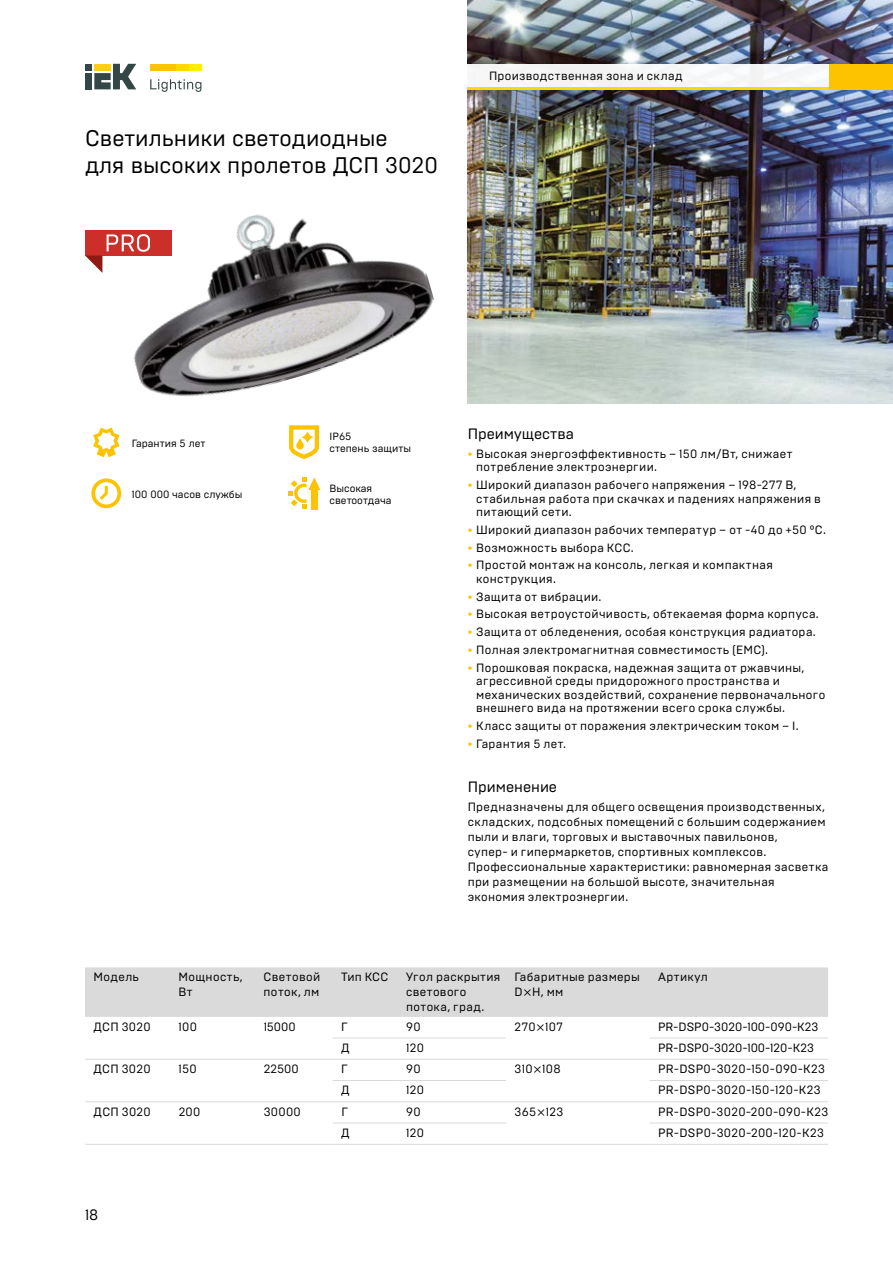
<style>
.page{position:relative;width:893px;height:1263px;background:#fff}
.page>*{position:absolute;margin:0;border:0;box-sizing:border-box;transform-origin:0 0}
.t1{font:22.5px/27px "Brutal Type";color:#000}
.t2{font:15px "Brutal Type";color:#000}
.t3{font:12px/15px "Brutal Type";letter-spacing:.025em;color:#000}
.t4{font:12px "Brutal Type";color:#000}
.t5{font:10.5px/12px "Brutal Type";color:#000}
.s1{color:#fdc300}
</style>
<div class="page">
<img style="left:468px;top:0;width:425px;height:403px">
<hr style="left:333px;top:1037px;width:65px;height:1px;background:#dadada">
<hr style="left:333px;top:1059px;width:65px;height:1px;background:#dadada">
<hr style="left:333px;top:1080px;width:65px;height:1px;background:#dadada">
<hr style="left:333px;top:1101px;width:65px;height:1px;background:#dadada">
<hr style="left:333px;top:1123px;width:65px;height:1px;background:#dadada">
<hr style="left:333px;top:1144px;width:65px;height:1px;background:#dadada">
<hr style="left:506px;top:1016px;width:143px;height:1px;background:#dadada">
<hr style="left:85px;top:1016px;width:85px;height:1px;background:#dadada">
<hr style="left:170px;top:1016px;width:85px;height:1px;background:#dadada">
<hr style="left:255px;top:1016px;width:78px;height:1px;background:#dadada">
<hr style="left:333px;top:1016px;width:65px;height:1px;background:#dadada">
<hr style="left:398px;top:1016px;width:108px;height:1px;background:#dadada">
<hr style="left:649px;top:1016px;width:179px;height:1px;background:#dadada">
<hr style="left:398px;top:1037px;width:108px;height:1px;background:#dadada">
<hr style="left:649px;top:1037px;width:179px;height:1px;background:#dadada">
<hr style="left:85px;top:1059px;width:85px;height:1px;background:#dadada">
<hr style="left:85px;top:1101px;width:85px;height:1px;background:#dadada">
<hr style="left:85px;top:1144px;width:85px;height:1px;background:#dadada">
<hr style="left:170px;top:1059px;width:85px;height:1px;background:#dadada">
<hr style="left:170px;top:1101px;width:85px;height:1px;background:#dadada">
<hr style="left:170px;top:1144px;width:85px;height:1px;background:#dadada">
<hr style="left:255px;top:1059px;width:78px;height:1px;background:#dadada">
<hr style="left:255px;top:1101px;width:78px;height:1px;background:#dadada">
<hr style="left:255px;top:1144px;width:78px;height:1px;background:#dadada">
<hr style="left:506px;top:1059px;width:143px;height:1px;background:#dadada">
<hr style="left:506px;top:1101px;width:143px;height:1px;background:#dadada">
<hr style="left:506px;top:1144px;width:143px;height:1px;background:#dadada">
<hr style="left:398px;top:1059px;width:108px;height:1px;background:#dadada">
<hr style="left:649px;top:1059px;width:179px;height:1px;background:#dadada">
<hr style="left:398px;top:1080px;width:108px;height:1px;background:#dadada">
<hr style="left:649px;top:1080px;width:179px;height:1px;background:#dadada">
<hr style="left:398px;top:1101px;width:108px;height:1px;background:#dadada">
<hr style="left:649px;top:1101px;width:179px;height:1px;background:#dadada">
<hr style="left:398px;top:1123px;width:108px;height:1px;background:#dadada">
<hr style="left:649px;top:1123px;width:179px;height:1px;background:#dadada">
<hr style="left:398px;top:1144px;width:108px;height:1px;background:#dadada">
<hr style="left:649px;top:1144px;width:179px;height:1px;background:#dadada">
<img style="left:133px;top:214px;width:301px;height:183px">
<svg style="left:91px;top:478px;width:30px;height:30px"></svg>
<svg style="left:93px;top:428px;width:26px;height:29px"></svg>
<svg style="left:289px;top:425px;width:30px;height:34px"></svg>
<svg style="left:288px;top:477px;width:32px;height:32px"></svg>
<div style="left:85px;top:230px;width:87px;height:25px;background:#cc2f29"></div>
<svg style="left:85px;top:234px;width:65px;height:39px"></svg>
<div style="left:468px;top:64px;width:374px;height:25px;background:#f5f6f6"></div>
<hr style="left:468px;top:87px;width:374px;height:2px;background:#ffd800">
<div style="left:176px;top:64px;width:13px;height:7px;background:#ffd800"></div>
<div style="left:189px;top:64px;width:12px;height:7px;background:#ffed00"></div>
<div style="left:150px;top:64px;width:26px;height:7px;background:#fdc300"></div>
<div style="left:85px;top:73px;width:7px;height:16px;background:#354646"></div>
<div style="left:85px;top:64px;width:7px;height:7px;background:#354646"></div>
<svg style="left:94px;top:64px;width:42px;height:25px"></svg>
<svg style="left:150px;top:79px;width:51px;height:13px"></svg>
<div style="left:829px;top:64px;width:64px;height:25px;background:#fdc300"></div>
<div style="left:85px;top:967px;width:743px;height:49px;background:#dadada"></div>
<h1 class="t1" style="left:85px;top:124px;width:354px">Светильники светодиодные<br>для высоких пролетов ДСП 3020</h1>
<p class="t3" style="left:489px;top:69px;width:195px">Производственная зона и склад</p>
<p class="t5" style="left:132px;top:437px;width:75px">Гарантия 5 лет</p>
<p class="t5" style="left:330px;top:431px;width:83px">IP65<br>степень защиты</p>
<p class="t5" style="left:330px;top:482px;width:64px">Высокая светоотдача</p>
<p class="t5" style="left:132px;top:488px;width:112px">100 000 часов службы</p>
<p class="t2" style="left:468px;top:425px;width:108px">Преимущества</p>
<p class="t3" style="left:476px;top:447px;width:318px;line-height:13.5px;text-indent:-9px"><span class="s1">•</span> Высокая энергоэффективность – 150 лм/Вт, снижает потребление электроэнергии.</p>
<p class="t3" style="left:476px;top:478px;width:346px;line-height:13.5px;text-indent:-9px"><span class="s1">•</span> Широкий диапазон рабочего напряжения – 198-277 В, стабильная работа при скачках и падениях напряжения в питающий сети.</p>
<p class="t3" style="left:468px;top:522px;width:360px"><span class="s1">•</span> Широкий диапазон рабочих температур – от -40 до +50 °С.</p>
<p class="t3" style="left:468px;top:540px;width:168px"><span class="s1">•</span> Возможность выбора КСС.</p>
<p class="t3" style="left:476px;top:558px;width:298px;line-height:13.5px;text-indent:-9px"><span class="s1">•</span> Простой монтаж на консоль, легкая и компактная конструкция.</p>
<p class="t3" style="left:468px;top:589px;width:135px"><span class="s1">•</span> Защита от вибрации.</p>
<p class="t3" style="left:468px;top:606px;width:353px"><span class="s1">•</span> Высокая ветроустойчивость, обтекаемая форма корпуса.</p>
<p class="t3" style="left:468px;top:624px;width:350px"><span class="s1">•</span> Защита от обледенения, особая конструкция радиатора.</p>
<p class="t3" style="left:468px;top:642px;width:302px"><span class="s1">•</span> Полная электромагнитная совместимость (ЕМС).</p>
<p class="t3" style="left:476px;top:660px;width:351px;line-height:13.5px;text-indent:-9px"><span class="s1">•</span> Порошковая покраска, надежная защита от ржавчины, агрессивной среды придорожного пространства и механических воздействий, сохранение первоначального внешнего вида на протяжении всего срока службы.</p>
<p class="t3" style="left:468px;top:718px;width:332px"><span class="s1">•</span> Класс защиты от поражения электрическим током – I.</p>
<p class="t3" style="left:468px;top:736px;width:100px"><span class="s1">•</span> Гарантия 5 лет.</p>
<p class="t2" style="left:468px;top:778px;width:91px">Применение</p>
<p class="t3" style="left:468px;top:799px;width:362px">Предназначены для общего освещения производственных, складских, подсобных помещений с большим содержанием пыли и влаги, торговых и выставочных павильонов,<br>супер- и гипермаркетов, спортивных комплексов.<br>Профессиональные характеристики: равномерная засветка при размещении на большой высоте, значительная экономия электроэнергии.</p>
<p class="t3" style="left:94px;top:970px;width:47px">Модель</p>
<p class="t3" style="left:179px;top:970px;width:66px">Мощность,<br>Вт</p>
<p class="t3" style="left:264px;top:970px;width:58px">Световой поток, лм</p>
<p class="t3" style="left:341px;top:970px;width:49px">Тип КСС</p>
<p class="t3" style="left:406px;top:970px;width:96px">Угол раскрытия светового потока, град.</p>
<p class="t3" style="left:515px;top:970px;width:127px">Габаритные размеры<br>D H, мм</p>
<p class="t3" style="left:658px;top:970px;width:51px">Артикул</p>
<p class="t3" style="left:94px;top:1019px;width:59px">ДСП 3020</p>
<p class="t3" style="left:179px;top:1019px;width:20px">100</p>
<p class="t3" style="left:264px;top:1019px;width:34px">15000</p>
<p class="t3" style="left:341px;top:1019px;width:8px">Г</p>
<p class="t3" style="left:406px;top:1019px;width:16px">90</p>
<p class="t3" style="left:515px;top:1019px;width:50px">270 107</p>
<p class="t4" style="left:658px;top:1019px;width:162px">PR-DSP0-3020-100-090-K23</p>
<p class="t3" style="left:341px;top:1040px;width:10px">Д</p>
<p class="t3" style="left:406px;top:1040px;width:19px">120</p>
<p class="t4" style="left:658px;top:1040px;width:157px">PR-DSP0-3020-100-120-K23</p>
<p class="t3" style="left:94px;top:1061px;width:59px">ДСП 3020</p>
<p class="t3" style="left:179px;top:1061px;width:20px">150</p>
<p class="t3" style="left:264px;top:1061px;width:36px">22500</p>
<p class="t3" style="left:341px;top:1061px;width:8px">Г</p>
<p class="t3" style="left:406px;top:1061px;width:16px">90</p>
<p class="t3" style="left:515px;top:1061px;width:48px">310 108</p>
<p class="t3" style="left:658px;top:1061px;width:169px">PR-DSP0-3020-150-090-K23</p>
<p class="t3" style="left:341px;top:1083px;width:10px">Д</p>
<p class="t3" style="left:406px;top:1083px;width:19px">120</p>
<p class="t3" style="left:658px;top:1083px;width:164px">PR-DSP0-3020-150-120-K23</p>
<p class="t3" style="left:94px;top:1104px;width:59px">ДСП 3020</p>
<p class="t3" style="left:179px;top:1104px;width:23px">200</p>
<p class="t3" style="left:264px;top:1104px;width:39px">30000</p>
<p class="t3" style="left:341px;top:1104px;width:8px">Г</p>
<p class="t3" style="left:406px;top:1104px;width:16px">90</p>
<p class="t3" style="left:515px;top:1104px;width:50px">365 123</p>
<p class="t3" style="left:658px;top:1104px;width:172px">PR-DSP0-3020-200-090-K23</p>
<p class="t3" style="left:341px;top:1125px;width:10px">Д</p>
<p class="t3" style="left:406px;top:1125px;width:19px">120</p>
<p class="t3" style="left:658px;top:1125px;width:167px">PR-DSP0-3020-200-120-K23</p>
<p class="t2" style="left:85px;top:1206px;width:15px">18</p>
</div>
